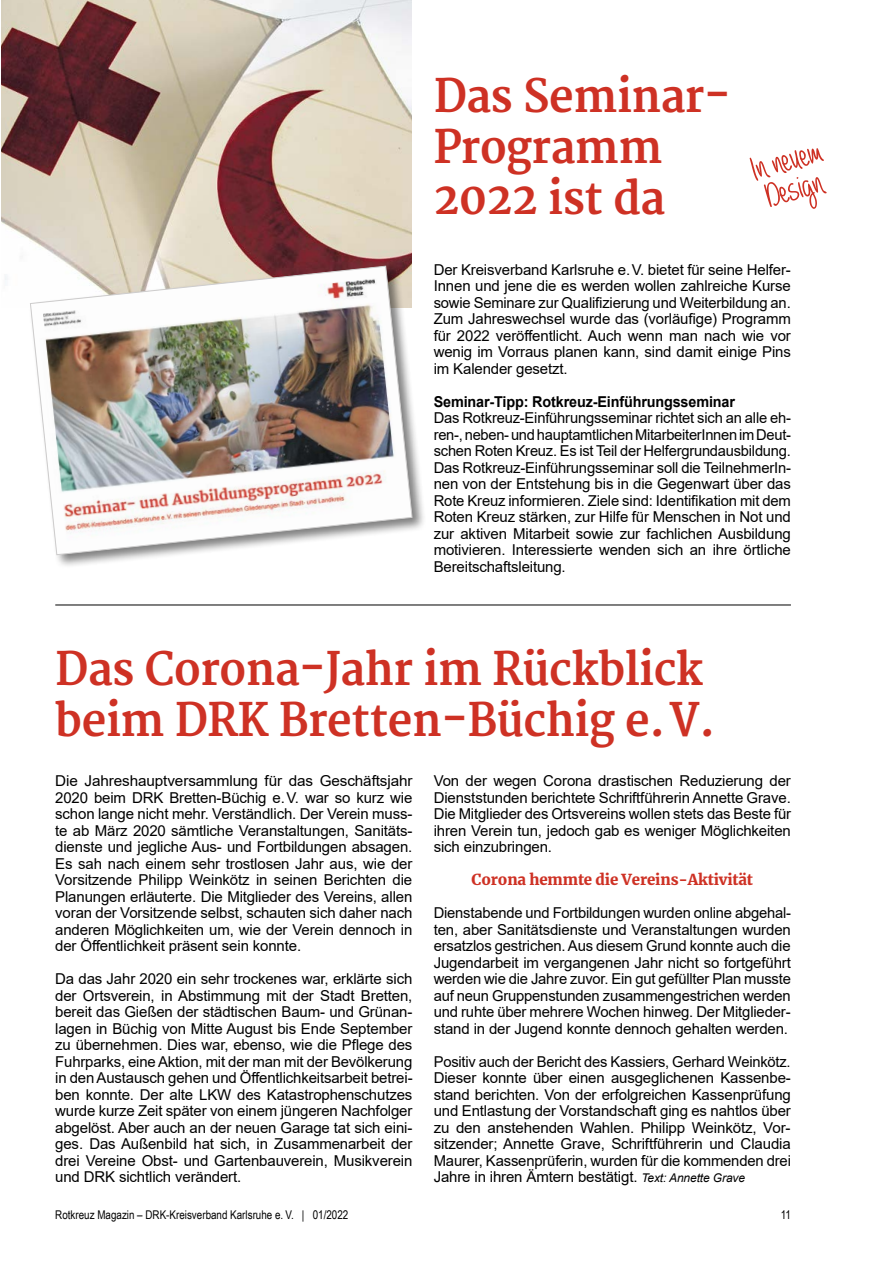
<style>
.page{position:relative;width:893px;height:1263px;background:#fff}
.page>*{position:absolute;margin:0;border:0;box-sizing:border-box;transform-origin:0 0}
.t1{font:700 48px "Always Forever";color:#ce3124}
.t2{font:700 45px/51px "Merriweather";letter-spacing:-.01em;color:#ce3124;scale:.94 1}
.t3{font:15px/16.5px "Arial";letter-spacing:-.01em;color:#000;text-align:justify}
.t4{font:700 15px "Arial";letter-spacing:-.01em;color:#000;scale:.96 1}
.t5{font:900 15px "Merriweather";letter-spacing:-.01em;color:#ce3124}
.t6{font:12px "Arial Narrow";color:#000}
.s1{font-style:italic;font-size:12px}
</style>
<div class="page">
<img style="left:1px;top:0;width:410px;height:280px">
<div style="left:28px;top:264px;width:398px;height:305px;background:#000;opacity:.5"></div>
<img style="left:30px;top:265px;width:383px;height:290px">
<hr style="left:55px;top:605px;width:736px;height:1px;background:#000">
<h2 class="t2" style="left:434px;top:72px;width:317px">Das Seminar-<br>Programm<br>2022 ist da</h2>
<h1 class="t1" style="left:747px;top:151px;width:74px;rotate:-15deg">In neuem</h1>
<h1 class="t1" style="left:762px;top:178px;width:59px;rotate:-15deg">Design</h1>
<p class="t3" style="left:434px;top:261px;width:359px">Der Kreisverband Karlsruhe e.V. bietet für seine Helfer-Innen und jene die es werden wollen zahlreiche Kurse sowie Seminare zur Qualifizierung und Weiterbildung an.<br>Zum Jahreswechsel wurde das (vorläufige) Programm für 2022 veröffentlicht. Auch wenn man nach wie vor wenig im Vorraus planen kann, sind damit einige Pins im Kalender gesetzt.</p>
<p class="t4" style="left:434px;top:391px;width:315px">Seminar-Tipp: Rotkreuz-Einführungsseminar</p>
<p class="t3" style="left:434px;top:409px;width:359px">Das Rotkreuz-Einführungsseminar richtet sich an alle eh&shy;ren-, neben- und hauptamtlichen MitarbeiterInnen im Deut&shy;schen Roten Kreuz. Es ist Teil der Helfergrundausbildung.<br>Das Rotkreuz-Einführungsseminar soll die TeilnehmerIn&shy;nen von der Entstehung bis in die Gegenwart über das Rote Kreuz informieren. Ziele sind: Identifikation mit dem Roten Kreuz stärken, zur Hilfe für Menschen in Not und zur aktiven Mitarbeit sowie zur fachlichen Ausbildung motivieren. Interessierte wenden sich an ihre örtliche Bereitschaftsleitung.</p>
<h2 class="t2" style="left:55px;top:645px;width:703px">Das Corona-Jahr im Rückblick beim DRK Bretten-Büchig e.V.</h2>
<p class="t3" style="left:55px;top:772px;width:359px">Die Jahreshauptversammlung für das Geschäftsjahr 2020 beim DRK Bretten-Büchig e.V. war so kurz wie schon lange nicht mehr. Verständlich. Der Verein muss&shy;te ab März 2020 sämtliche Veranstaltungen, Sanitäts&shy;dienste und jegliche Aus- und Fortbildungen absagen.<br>Es sah nach einem sehr trostlosen Jahr aus, wie der Vorsitzende Philipp Weinkötz in seinen Berichten die Planungen erläuterte. Die Mitglieder des Vereins, allen voran der Vorsitzende selbst, schauten sich daher nach anderen Möglichkeiten um, wie der Verein dennoch in der Öffentlichkeit präsent sein konnte.</p>
<p class="t3" style="left:55px;top:970px;width:359px">Da das Jahr 2020 ein sehr trockenes war, erklärte sich der Ortsverein, in Abstimmung mit der Stadt Bretten, bereit das Gießen der städtischen Baum- und Grünan&shy;lagen in Büchig von Mitte August bis Ende September zu übernehmen. Dies war, ebenso, wie die Pflege des Fuhrparks, eine Aktion, mit der man mit der Bevölkerung in den Austausch gehen und Öffentlichkeitsarbeit betrei&shy;ben konnte. Der alte LKW des Katastrophenschutzes wurde kurze Zeit später von einem jüngeren Nachfolger abgelöst. Aber auch an der neuen Garage tat sich eini&shy;ges. Das Außenbild hat sich, in Zusammenarbeit der drei Vereine Obst- und Gartenbauverein, Musikverein und DRK sichtlich verändert.</p>
<p class="t3" style="left:434px;top:772px;width:359px">Von der wegen Corona drastischen Reduzierung der Dienststunden berichtete Schriftführerin Annette Grave.<br>Die Mitglieder des Ortsvereins wollen stets das Beste für ihren Verein tun, jedoch gab es weniger Möglichkeiten sich einzubringen.</p>
<p class="t5" style="left:472px;top:869px;width:283px">Corona hemmte die Vereins-Aktivität</p>
<p class="t3" style="left:434px;top:904px;width:359px">Dienstabende und Fortbildungen wurden online abgehal&shy;ten, aber Sanitätsdienste und Veranstaltungen wurden ersatzlos gestrichen. Aus diesem Grund konnte auch die Jugendarbeit im vergangenen Jahr nicht so fortgeführt werden wie die Jahre zuvor. Ein gut gefüllter Plan musste auf neun Gruppenstunden zusammengestrichen werden und ruhte über mehrere Wochen hinweg. Der Mitglieder&shy;stand in der Jugend konnte dennoch gehalten werden.</p>
<p class="t3" style="left:434px;top:1053px;width:359px">Positiv auch der Bericht des Kassiers, Gerhard Weinkötz.<br>Dieser konnte über einen ausgeglichenen Kassenbe&shy;stand berichten. Von der erfolgreichen Kassenprüfung und Entlastung der Vorstandschaft ging es nahtlos über zu den anstehenden Wahlen. Philipp Weinkötz, Vor&shy;sitzender; Annette Grave, Schriftführerin und Claudia Maurer, Kassenprüferin, wurden für die kommenden drei Jahre in ihren Ämtern bestätigt. <span class="s1">Text: Annette Grave</span></p>
<p class="t6" style="left:55px;top:1206px;width:295px">Rotkreuz Magazin – DRK-Kreisverband Karlsruhe e. V. | 01/2022</p>
<p class="t6" style="left:781px;top:1206px;width:12px">11</p>
</div>
